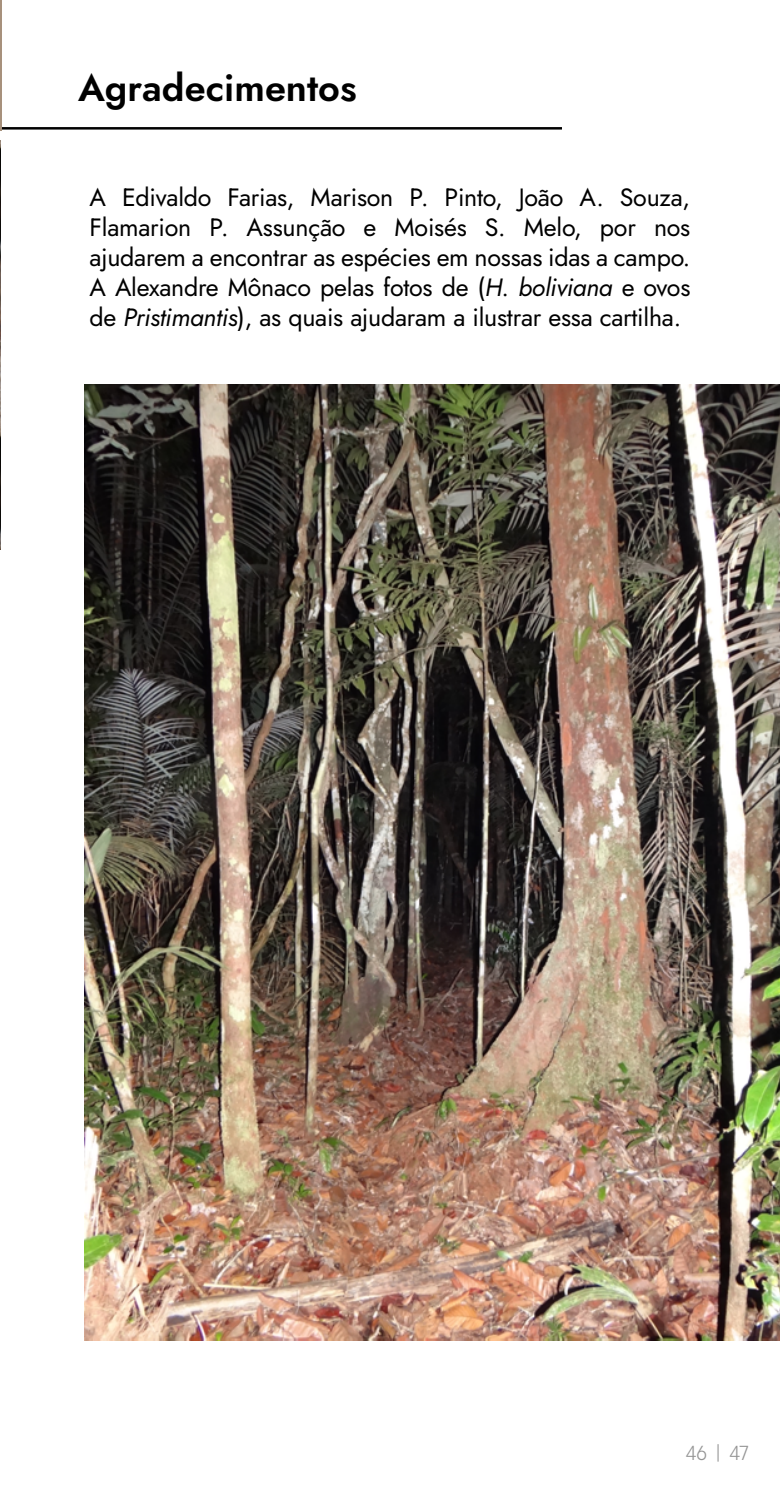
<style>
.page{position:relative;width:780px;height:1489px;background:#fff}
.page>*{position:absolute;margin:0;border:0;box-sizing:border-box;transform-origin:0 0}
.t1{font:600 37.75px "Jost";color:#000}
.t2{font:25px/30px "Jost";letter-spacing:-.01em;color:#000;text-align:justify}
.t3{font:20px "PP Pangram Sans Compact";color:#949494}
.s1{font-style:italic}
</style>
<div class="page">
<hr style="left:0;top:127px;width:562px;height:3px;background:#000">
<hr style="left:0;top:0;width:1px;height:130px;background:#a7917c">
<img style="left:0;top:141px;width:1px;height:408px">
<img style="left:84px;top:384px;width:696px;height:955px">
<h1 class="t1" style="left:78px;top:62px;width:280px">Agradecimentos</h1>
<p class="t2" style="left:90px;top:182px;width:602px">A Edivaldo Farias, Marison P. Pinto, João A. Souza, Flamarion P. Assunção e Moisés S. Melo, por nos ajudarem a encontrar as espécies em nossas idas a campo.<br>A Alexandre Mônaco pelas fotos de (<span class="s1">H. boliviana</span> e ovos de <span class="s1">Pristimantis</span>), as quais ajudaram a ilustrar essa cartilha.</p>
<p class="t3" style="left:686px;top:1440px;width:64px">46 | 47</p>
</div>
